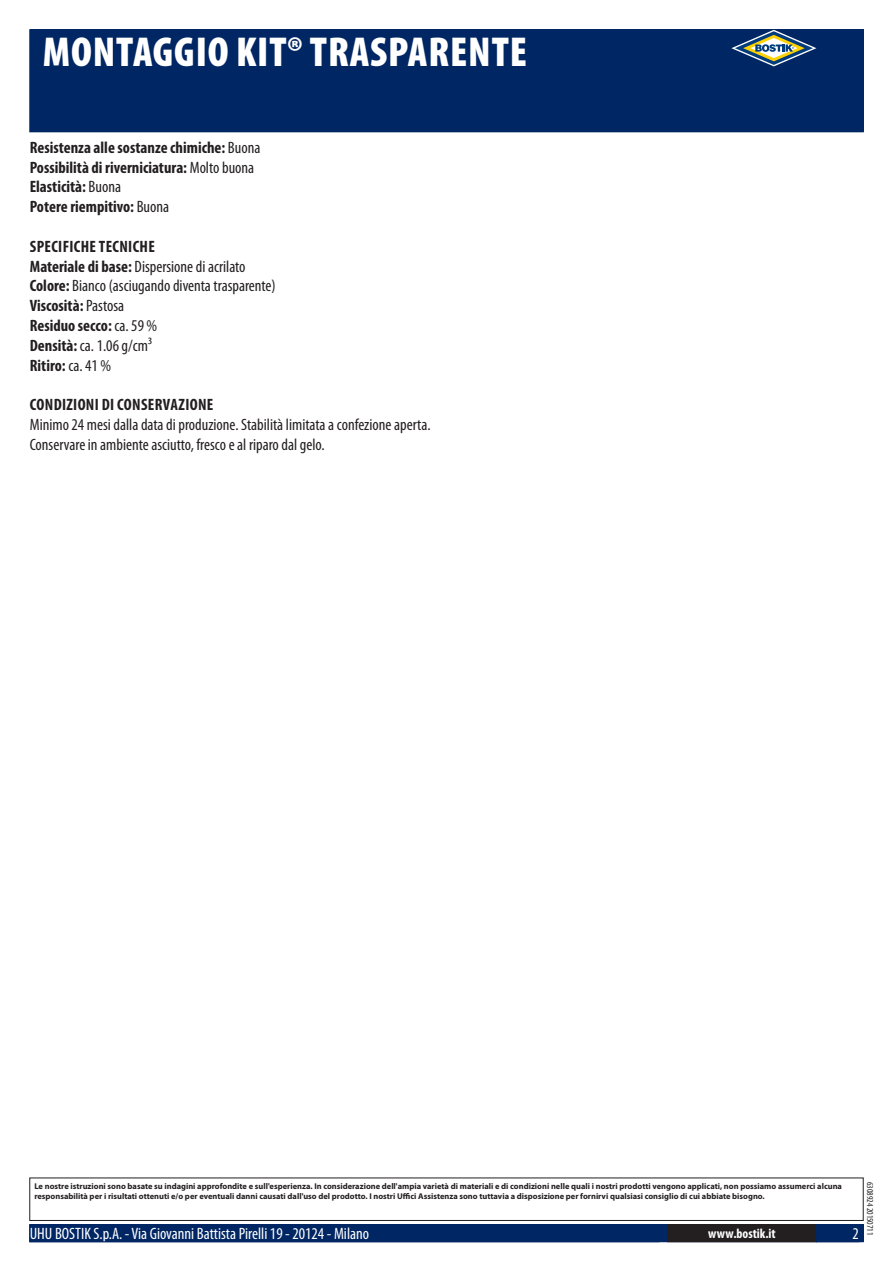
<style>
.page{position:relative;width:893px;height:1263px;background:#fff}
.page>*{position:absolute;margin:0;border:0;box-sizing:border-box;transform-origin:0 0}
.PageHeader{font:900 condensed 42px "Myriad Pro";letter-spacing:.02em;color:#fff}
.Regular{font:condensed 16.5px/19.8px "Myriad Pro";color:#231f20}
.Regular-2{font:700 condensed 16.5px "Myriad Pro";letter-spacing:.02em;color:#231f20}
.ContactData{font:condensed 16.5px "Myriad Pro";color:#fff}
.URL{font:700 condensed 13.5px "Myriad Pro";color:#fff}
.Revisie{font:condensed 9px "Myriad Pro";color:#231f20}
.Disclaimer{font:700 8.4px/10.1px "Myriad Pro";color:#231f20}
.s1{font-weight:400}
.s2{font-weight:700}
</style>
<div class="page">
<div style="left:30px;top:30px;width:833px;height:102px;background:#002663"></div>
<svg style="left:731px;top:30px;width:85px;height:36px"></svg>
<div style="left:29px;top:1177px;width:835px;height:44px;border:1px solid #231f20"></div>
<div style="left:30px;top:1225px;width:833px;height:17px;background:#002663"></div>
<div style="left:29px;top:1224px;width:835px;height:18px;border:1px solid #002663"></div>
<div style="left:668px;top:1225px;width:148px;height:17px;background:#231f20"></div>
<div style="left:667px;top:1224px;width:150px;height:18px;border:1px solid #231f20"></div>
<p class="PageHeader" style="left:43px;top:25px;width:486px">MONTAGGIO KIT® TRASPARENTE</p>
<p class="Regular-2" style="left:30px;top:137px;width:232px">Resistenza alle sostanze chimiche: <span class="s1">Buona</span></p>
<p class="Regular-2" style="left:30px;top:157px;width:226px">Possibilità di riverniciatura: <span class="s1">Molto buona</span></p>
<p class="Regular-2" style="left:30px;top:176px;width:93px">Elasticità: <span class="s1">Buona</span></p>
<p class="Regular-2" style="left:30px;top:196px;width:141px">Potere riempitivo: <span class="s1">Buona</span></p>
<p class="Regular-2" style="left:30px;top:236px;width:126px">Specifiche tecniche</p>
<p class="Regular" style="left:30px;top:256px;width:217px"><span class="s2">Materiale di base:</span> Dispersione di acrilato</p>
<p class="Regular" style="left:30px;top:276px;width:248px"><span class="s2">Colore:</span> Bianco (asciugando diventa trasparente)</p>
<p class="Regular-2" style="left:30px;top:295px;width:96px">Viscosità: <span class="s1">Pastosa</span></p>
<p class="Regular-2" style="left:30px;top:315px;width:129px">Residuo secco: <span class="s1">ca. 59 %</span></p>
<p class="Regular" style="left:30px;top:335px;width:124px"><span class="s2">Densità:</span> ca. 1 .06 g/cm³</p>
<p class="Regular-2" style="left:30px;top:355px;width:83px">Ritiro: <span class="s1">ca. 41 %</span></p>
<p class="Regular-2" style="left:30px;top:394px;width:185px">Condizioni di conservazione</p>
<p class="Regular" style="left:30px;top:414px;width:402px">Minimo 24 mesi dalla data di produzione. Stabilità limitata a confezione aperta.<br>Conservare in ambiente asciutto, fresco e al riparo dal gelo.</p>
<p class="Disclaimer" style="left:34px;top:1181px;width:809px">Le nostre istruzioni sono basate su indagini approfondite e sull'esperienza. In considerazione dell'ampia varietà di materiali e di condizioni nelle quali i nostri prodotti vengono applicati, non possiamo assumerci alcuna responsabilità per i risultati ottenuti e/o per eventuali danni causati dall'uso del prodotto. I nostri Uffici Assistenza sono tuttavia a disposizione per fornirvi qualsiasi consiglio di cui abbiate bisogno.</p>
<p class="ContactData" style="left:30px;top:1224px;width:341px">UHU BOSTIK S.p.A. - Via Giovanni Battista Pirelli 1 9 - 201 24 - Milano</p>
<p class="URL" style="left:708px;top:1225px;width:69px">www.bostik.it</p>
<p class="Revisie" style="left:875px;top:1182px;width:53px;rotate:90deg">6308924 201 50711</p>
</div>
